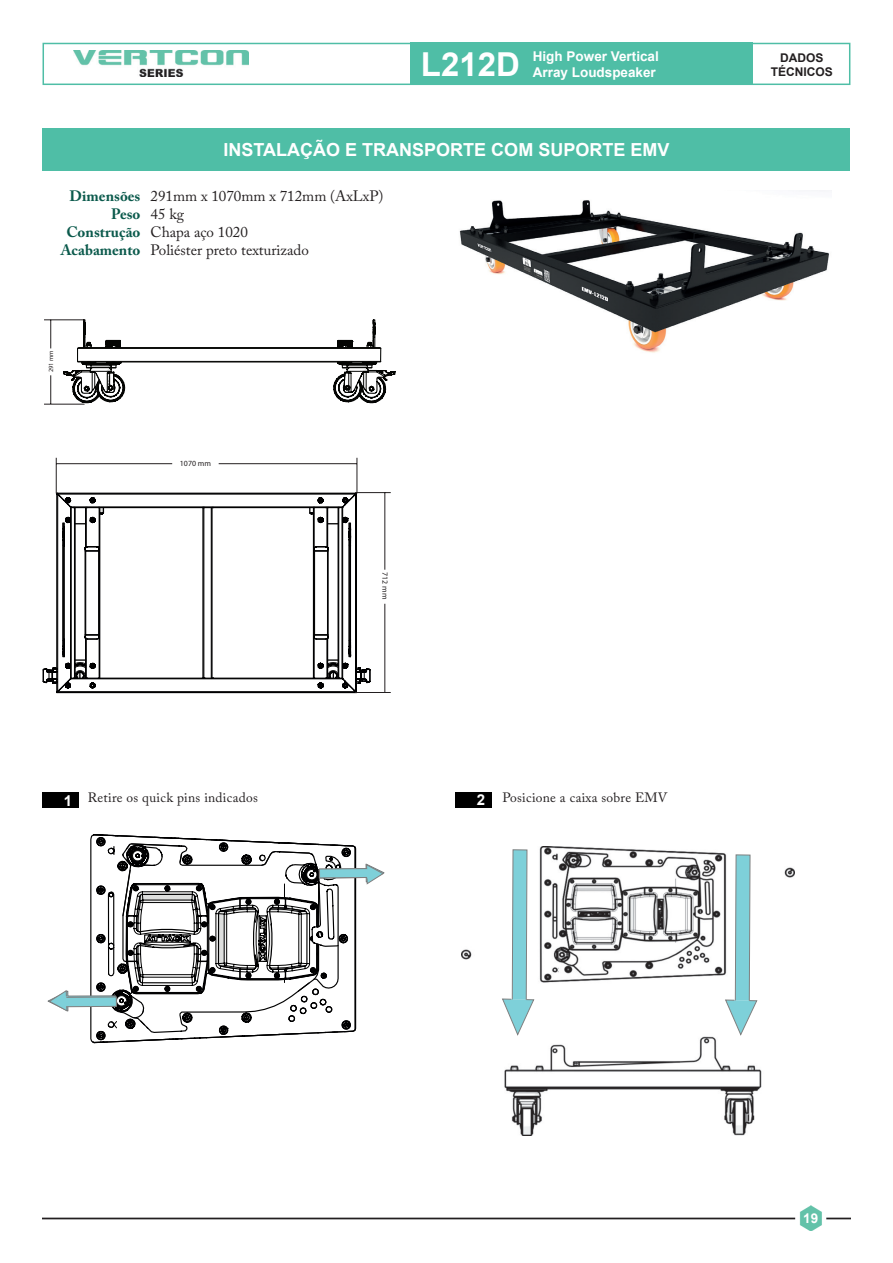
<style>
.page{position:relative;width:893px;height:1263px;background:#fff}
.page>*{position:absolute;margin:0;border:0;box-sizing:border-box;transform-origin:0 0}
.t1{font:700 33px "Arial";color:#fff}
.t2{font:700 18px "Arial";color:#fff}
.t3{font:15px/18px "Adobe Caslon Pro";color:#231f20}
.t4{font:700 15px/18px "Adobe Caslon Pro";color:#0b5a4c;text-align:right}
.t5{font:13.5px "Adobe Caslon Pro";letter-spacing:.02em;color:#231f20}
.t6{font:700 13.5px/16.2px "Arial";color:#fff}
.t7{font:700 12px "Arial";color:#231f20}
.t8{font:7.95px "Myriad Pro";color:#231f20}
.t9{font:6.45px "Myriad Pro";color:#231f20}
.s1{font-family:"Arial";font-weight:700;font-size:15px;color:#fff}
</style>
<div class="page">
<img style="left:532px;top:1206px;width:318px;height:25px">
<div style="left:43px;top:43px;width:807px;height:42px;background:#fff;border:2px solid #4fbea6"></div>
<div style="left:410px;top:43px;width:343px;height:42px;background:#4fbea6"></div>
<div style="left:43px;top:128px;width:807px;height:43px;background:#4fbea6"></div>
<img style="left:518px;top:846px;width:277px;height:289px">
<img style="left:518px;top:200px;width:311px;height:153px">
<svg style="left:273px;top:42px;width:245px;height:1178px"></svg>
<svg style="left:417px;top:299px;width:29px;height:314px"></svg>
<svg style="left:75px;top:42px;width:91px;height:43px"></svg>
<svg style="left:42px;top:87px;width:375px;height:1005px"></svg>
<svg style="left:502px;top:850px;width:32px;height:185px"></svg>
<svg style="left:725px;top:855px;width:32px;height:180px"></svg>
<h1 class="t1" style="left:421px;top:42px;width:101px">L212D</h1>
<p class="t6" style="left:533px;top:48px;width:128px">High Power Vertical<br>Array Loudspeaker</p>
<p class="t2" style="left:224px;top:137px;width:447px">INSTALAÇÃO E TRANSPORTE COM SUPORTE EMV</p>
<p class="t4" style="left:61px;top:187px;width:81px">Dimensões<br>Peso<br>Construção<br>Acabamento</p>
<p class="t3" style="left:151px;top:187px;width:234px">291mm x 1070mm x 712mm (AxLxP)<br>45 kg<br>Chapa aço 1020<br>Poliéster preto texturizado</p>
<p class="t9" style="left:47px;top:372px;width:23px;rotate:-90deg">291 mm</p>
<p class="t8" style="left:180px;top:458px;width:33px">1070 mm</p>
<p class="t8" style="left:390px;top:572px;width:28px;rotate:90deg">712 mm</p>
<p class="t5" style="left:64px;top:789px;width:196px"><span class="s1">1</span> Retire os quick pins indicados</p>
<p class="t5" style="left:477px;top:789px;width:192px"><span class="s1">2</span> Posicione a caixa sobre EMV</p>
<p class="t7" style="left:780px;top:49px;width:45px">DADOS</p>
<p class="t7" style="left:771px;top:64px;width:64px">TÉCNICOS</p>
<p class="t6" style="left:803px;top:1211px;width:17px">19</p>
</div>
